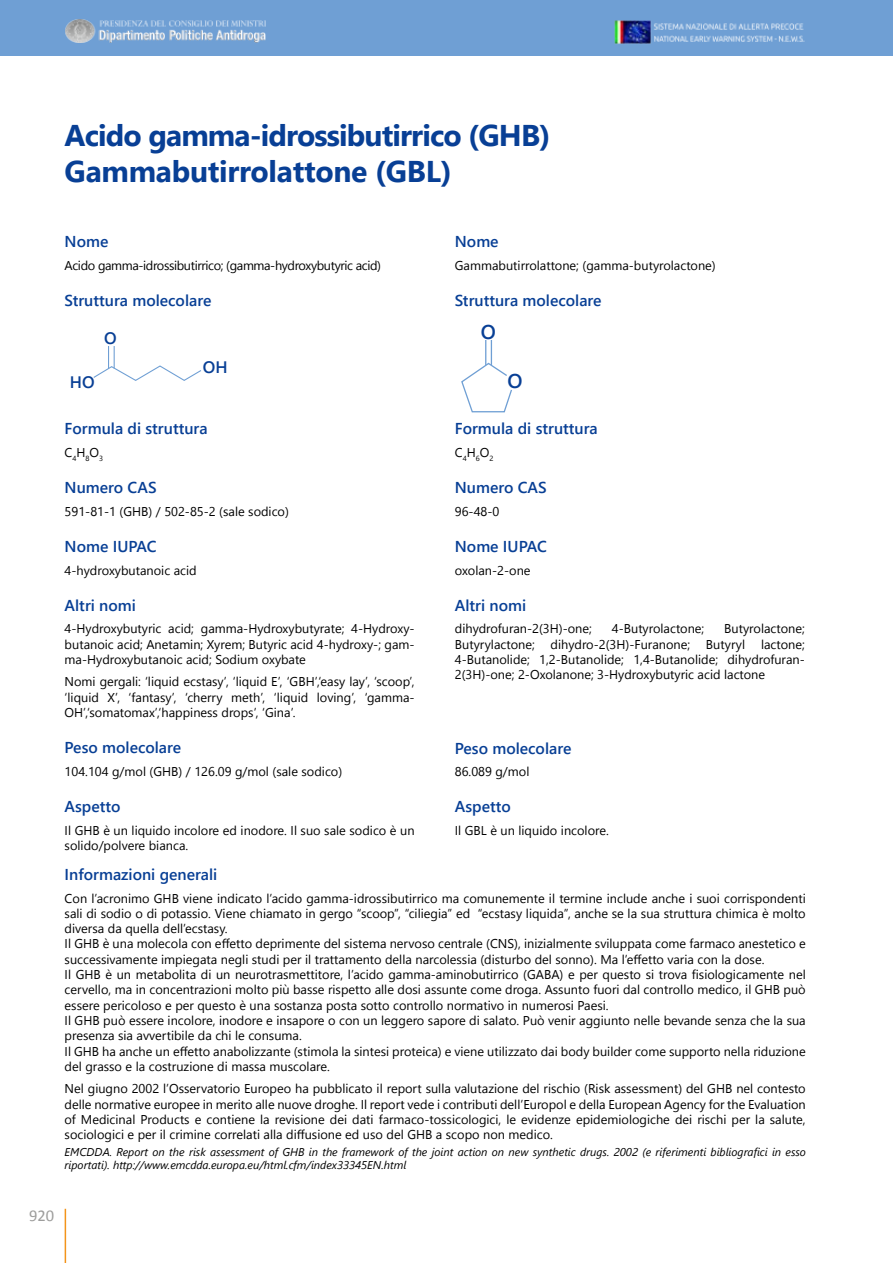
<style>
.page{position:relative;width:893px;height:1263px;background:#fff}
.page>*{position:absolute;margin:0;border:0;box-sizing:border-box;transform-origin:0 0}
.t1{font:700 30px/36px "Segoe UI";letter-spacing:-.03em;color:#083f95}
.t2{font:600 19.95px "Segoe UI";color:#083f95}
.t3{font:600 16.65px "Segoe UI";color:#083f95}
.t4{font:16.5px "Calibri";color:#9d9d9c}
.t5{font:600 15.75px "Segoe UI";color:#083f95}
.t6{font:12.75px/15.3px "Segoe UI";color:#000;text-align:justify}
.t7{font:12.75px "Segoe UI";letter-spacing:-.03em;color:#000}
.t8{font:italic 11.25px/13.5px "Segoe UI";color:#000}
</style>
<div class="page">
<div style="left:0;top:0;width:893px;height:55px;background:#6f9fd4"></div>
<hr style="left:65px;top:1209px;width:1px;height:54px;background:#f3941b">
<img style="left:66px;top:19px;width:199px;height:24px">
<img style="left:614px;top:20px;width:191px;height:24px">
<svg style="left:93px;top:346px;width:108px;height:35px"></svg>
<svg style="left:461px;top:340px;width:51px;height:73px"></svg>
<h1 class="t1" style="left:65px;top:116px;width:487px">Acido gamma-idrossibutirrico (GHB)<br>Gammabutirrolattone (GBL)</h1>
<p class="t5" style="left:65px;top:230px;width:45px">Nome</p>
<p class="t7" style="left:65px;top:256px;width:318px">Acido gamma-idrossibutirrico; (gamma-hydroxybutyric acid)</p>
<p class="t5" style="left:65px;top:289px;width:148px">Struttura molecolare</p>
<h3 class="t3" style="left:104px;top:325px;width:14px">O</h3>
<h3 class="t3" style="left:70px;top:369px;width:26px">HO</h3>
<h3 class="t3" style="left:203px;top:354px;width:26px">OH</h3>
<p class="t5" style="left:65px;top:417px;width:144px">Formula di struttura</p>
<p class="t6" style="left:65px;top:444px;width:40px">C<sub>4</sub>H<sub>8</sub>O<sub>3</sub></p>
<p class="t5" style="left:65px;top:476px;width:93px">Numero CAS</p>
<p class="t6" style="left:65px;top:503px;width:226px">591-81-1 (GHB) / 502-85-2 (sale sodico)</p>
<p class="t5" style="left:65px;top:534px;width:94px">Nome IUPAC</p>
<p class="t6" style="left:65px;top:562px;width:134px">4-hydroxybutanoic acid</p>
<p class="t5" style="left:65px;top:593px;width:73px">Altri nomi</p>
<p class="t6" style="left:65px;top:621px;width:351px">4-Hydroxybutyric acid; gamma-Hydroxybutyrate; 4-Hydroxy&shy;butanoic acid; Anetamin; Xyrem; Butyric acid 4-hydroxy-; gam&shy;ma-Hydroxybutanoic acid; Sodium oxybate</p>
<p class="t6" style="left:65px;top:674px;width:351px">Nomi gergali: ‘liquid ecstasy’, ‘liquid E’, ‘GBH’,‘easy lay’, ‘scoop’, ‘liquid X’, ‘fantasy’, ‘cherry meth’, ‘liquid loving’, ‘gamma-OH’,‘somatomax’,‘happiness drops’, ‘Gina’.</p>
<p class="t5" style="left:65px;top:736px;width:118px">Peso molecolare</p>
<p class="t6" style="left:65px;top:763px;width:279px">104.104 g/mol (GHB) / 126.09 g/mol (sale sodico)</p>
<p class="t5" style="left:65px;top:795px;width:57px">Aspetto</p>
<p class="t6" style="left:65px;top:822px;width:351px">Il GHB è un liquido incolore ed inodore. Il suo sale sodico è un solido/polvere bianca.</p>
<p class="t5" style="left:455px;top:230px;width:45px">Nome</p>
<p class="t6" style="left:455px;top:257px;width:262px">Gammabutirrolattone; (gamma-butyrolactone)</p>
<p class="t5" style="left:455px;top:289px;width:148px">Struttura molecolare</p>
<h2 class="t2" style="left:481px;top:317px;width:17px">O</h2>
<h2 class="t2" style="left:507px;top:366px;width:17px">O</h2>
<p class="t5" style="left:455px;top:417px;width:144px">Formula di struttura</p>
<p class="t6" style="left:455px;top:444px;width:40px">C<sub>4</sub>H<sub>6</sub>O<sub>2</sub></p>
<p class="t5" style="left:455px;top:476px;width:93px">Numero CAS</p>
<p class="t6" style="left:455px;top:503px;width:46px">96-48-0</p>
<p class="t5" style="left:455px;top:534px;width:94px">Nome IUPAC</p>
<p class="t6" style="left:455px;top:562px;width:77px">oxolan-2-one</p>
<p class="t5" style="left:455px;top:593px;width:73px">Altri nomi</p>
<p class="t6" style="left:455px;top:621px;width:139px">dihydrofuran-2(3H)-one;</p>
<p class="t6" style="left:612px;top:621px;width:94px">4-Butyrolactone;</p>
<p class="t6" style="left:455px;top:621px;width:351px;text-indent:269px">Butyrolactone; Butyrylactone; dihydro-2(3H)-Furanone; Butyryl lactone; 4-Butanolide; 1,2-Butanolide; 1,4-Butanolide; dihydrofuran-2(3H)-one; 2-Oxolanone; 3-Hydroxybutyric acid lactone</p>
<p class="t5" style="left:455px;top:736px;width:118px">Peso molecolare</p>
<p class="t6" style="left:455px;top:763px;width:76px">86.089 g/mol</p>
<p class="t5" style="left:455px;top:795px;width:57px">Aspetto</p>
<p class="t6" style="left:455px;top:822px;width:155px">Il GBL è un liquido incolore.</p>
<p class="t5" style="left:65px;top:862px;width:154px">Informazioni generali</p>
<p class="t6" style="left:65px;top:890px;width:743px;text-align:left">Con l’acronimo GHB viene indicato l’acido gamma-idrossibutirrico ma comunemente il termine include anche i suoi corrispondenti sali di sodio o di potassio. Viene chiamato in gergo “scoop”, “ciliegia” ed “ecstasy liquida”, anche se la sua struttura chimica è molto diversa da quella dell’ecstasy.<br>Il GHB è una molecola con effetto deprimente del sistema nervoso centrale (CNS), inizialmente sviluppata come farmaco anestetico e successivamente impiegata negli studi per il trattamento della narcolessia (disturbo del sonno). Ma l’effetto varia con la dose.<br>Il GHB è un metabolita di un neurotrasmettitore, l’acido gamma-aminobutirrico (GABA) e per questo si trova fisiologicamente nel cervello, ma in concentrazioni molto più basse rispetto alle dosi assunte come droga. Assunto fuori dal controllo medico, il GHB può essere pericoloso e per questo è una sostanza posta sotto controllo normativo in numerosi Paesi.<br>Il GHB può essere incolore, inodore e insapore o con un leggero sapore di salato. Può venir aggiunto nelle bevande senza che la sua presenza sia avvertibile da chi le consuma.<br>Il GHB ha anche un effetto anabolizzante (stimola la sintesi proteica) e viene utilizzato dai body builder come supporto nella riduzione del grasso e la costruzione di massa muscolare.</p>
<p class="t6" style="left:65px;top:1081px;width:743px">Nel giugno 2002 l’Osservatorio Europeo ha pubblicato il report sulla valutazione del rischio (Risk assessment) del GHB nel contesto delle normative europee in merito alle nuove droghe. Il report vede i contributi dell’Europol e della European Agency for the Evaluation of Medicinal Products e contiene la revisione dei dati farmaco-tossicologici, le evidenze epidemiologiche dei rischi per la salute, sociologici e per il crimine correlati alla diffusione ed uso del GHB a scopo non medico.</p>
<p class="t8" style="left:65px;top:1144px;width:743px">EMCDDA. Report on the risk assessment of GHB in the framework of the joint action on new synthetic drugs. 2002 (e riferimenti bibliografici in esso riportati). http://www.emcdda.europa.eu/html.cfm/index33345EN.html</p>
<p class="t4" style="left:29px;top:1205px;width:27px">920</p>
</div>
